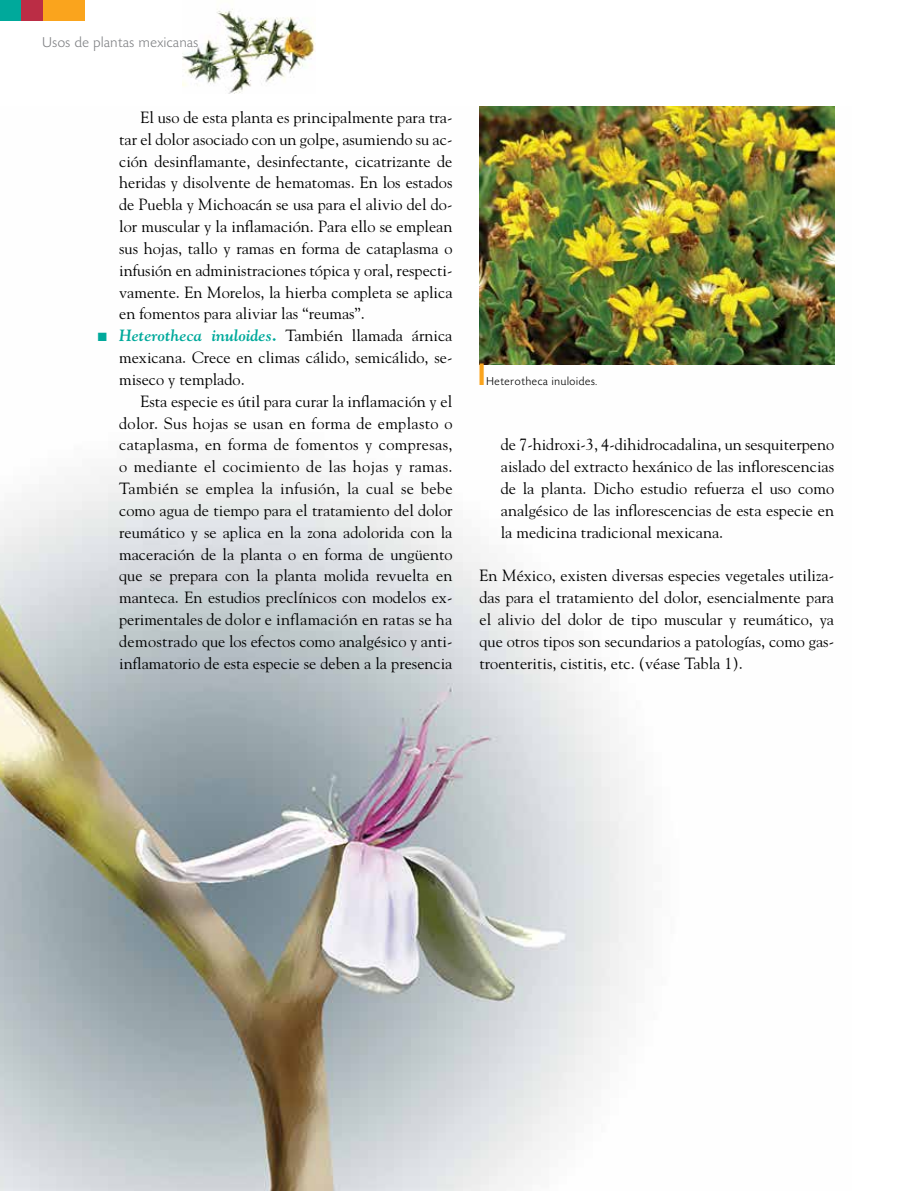
<style>
.page{position:relative;width:915px;height:1191px;background:#fff}
.page>*{position:absolute;margin:0;border:0;box-sizing:border-box;transform-origin:0 0}
.t1{font:16.2px/21.9px "Goudy";color:#000;text-align:justify}
.t2{font:300 15px "Today HEF";letter-spacing:.04em;color:#808285}
.t3{font:300 12px "Today HEF";letter-spacing:.06em;color:#000}
.s1{color:#00a99b}
.s2{font-weight:700;font-style:italic;color:#00a99b}
.s3{font-weight:700;color:#00a99b}
.s4{color:#faa41d}
</style>
<div class="page">
<img style="left:182px;top:8px;width:133px;height:86px">
<div style="left:0;top:0;width:21px;height:21px;background:#00a99b"></div>
<div style="left:43px;top:0;width:42px;height:21px;background:#faa41d"></div>
<div style="left:21px;top:0;width:22px;height:21px;background:#bb2d45"></div>
<img style="left:0;top:106px;width:835px;height:1085px">
<img style="left:479px;top:106px;width:354px;height:258px">
<p class="t2" style="left:43px;top:34px;width:157px">Usos de plantas mexicanas</p>
<p class="t1" style="left:119px;top:106px;width:335px;text-indent:21px">El uso de esta planta es principalmente para tra&shy;tar el dolor asociado con un golpe, asumiendo su ac&shy;ción desinflamante, desinfectante, cicatrizante de heridas y disolvente de hematomas. En los estados de Puebla y Michoacán se usa para el alivio del do&shy;lor muscular y la inflamación. Para ello se emplean sus hojas, tallo y ramas en forma de cataplasma o infusión en administraciones tópica y oral, respecti&shy;vamente. En Morelos, la hierba completa se aplica en fomentos para aliviar las “reumas”.</p>
<p class="t1" style="left:119px;top:324px;width:335px;text-indent:-21px"><span class="s1">■</span> <span class="s2">Heterotheca inuloides</span><span class="s3">.</span> También llamada árnica mexicana. Crece en climas cálido, semicálido, se&shy;miseco y templado.</p>
<p class="t1" style="left:119px;top:390px;width:335px;text-indent:21px">Esta especie es útil para curar la inflamación y el dolor. Sus hojas se usan en forma de emplasto o cataplasma, en forma de fomentos y compresas, o mediante el cocimiento de las hojas y ramas.<br>También se emplea la infusión, la cual se bebe como agua de tiempo para el tratamiento del dolor reumático y se aplica en la zona adolorida con la maceración de la planta o en forma de ungüento que se prepara con la planta molida revuelta en manteca. En estudios preclínicos con modelos ex&shy;perimentales de dolor e inflamación en ratas se ha demostrado que los efectos como analgésico y anti&shy;inflamatorio de esta especie se deben a la presencia</p>
<p class="t3" style="left:479px;top:375px;width:119px"><span class="s4">■</span> Heterotheca inuloides.</p>
<p class="t1" style="left:500px;top:433px;width:335px">de 7-hidroxi-3, 4-dihidrocadalina, un sesquiterpeno aislado del extracto hexánico de las inflorescencias de la planta. Dicho estudio refuerza el uso como analgésico de las inflorescencias de esta especie en la medicina tradicional mexicana.</p>
<p class="t1" style="left:479px;top:564px;width:356px">En México, existen diversas especies vegetales utiliza&shy;das para el tratamiento del dolor, esencialmente para el alivio del dolor de tipo muscular y reumático, ya que otros tipos son secundarios a patologías, como gas&shy;troenteritis, cistitis, etc. (véase Tabla 1).</p>
</div>
